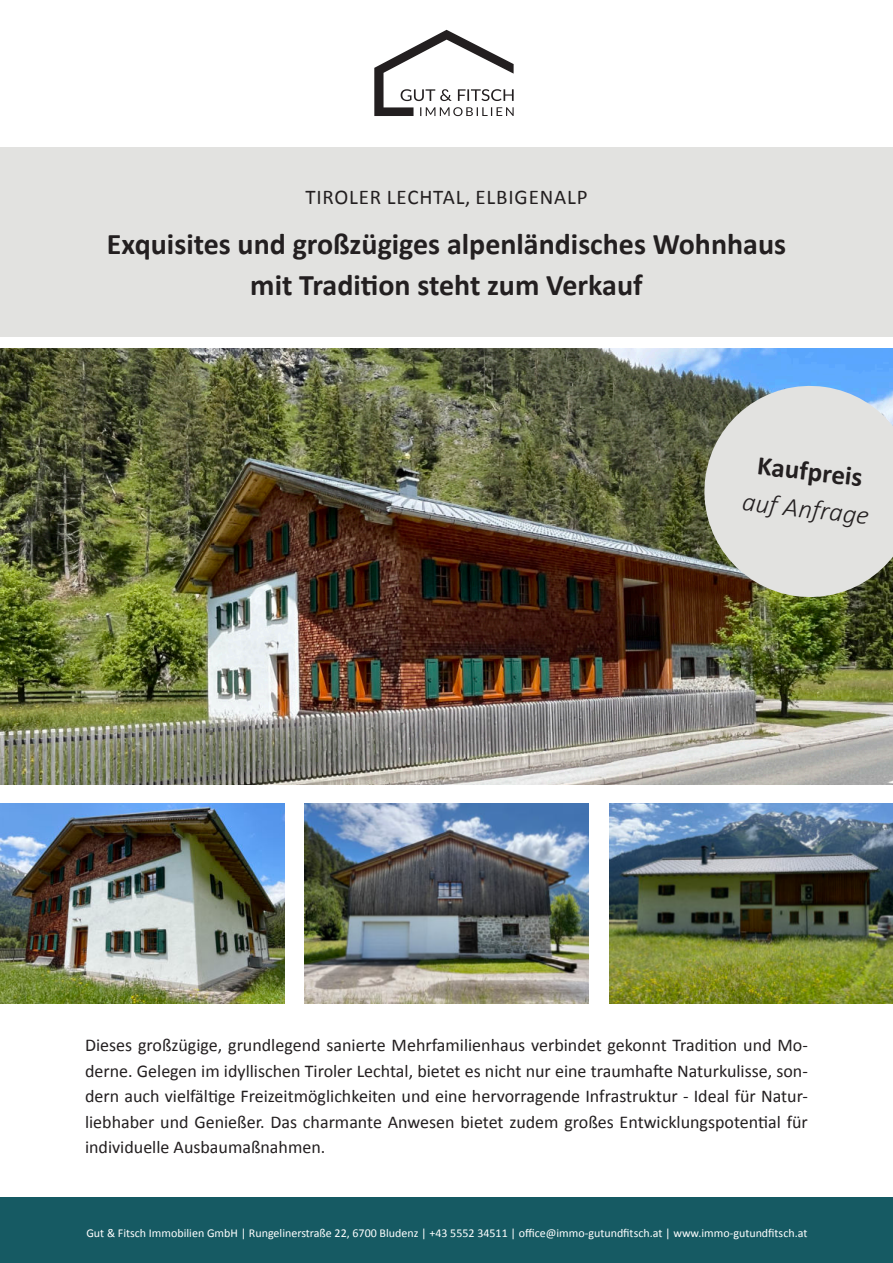
<style>
.page{position:relative;width:893px;height:1263px;background:#fff}
.page>*{position:absolute;margin:0;border:0;box-sizing:border-box;transform-origin:0 0}
.t1{font:700 30px/40.5px "Calibri";color:#231f20;text-align:center}
.t2{font:italic 300 27px "Calibri";color:#231f20}
.t3{font:700 27px "Calibri";color:#231f20}
.t4{font:21px "Calibri";letter-spacing:.04em;color:#231f20}
.t5{font:18px/25.5px "Calibri";color:#231f20;text-align:justify}
.t6{font:12px "Calibri";color:#fff}
</style>
<div class="page">
<div style="left:0;top:147px;width:893px;height:189px;background:#e2e2e0"></div>
<svg style="left:374px;top:30px;width:140px;height:86px"></svg>
<img style="left:0;top:349px;width:893px;height:435px">
<img style="left:1px;top:804px;width:283px;height:199px">
<img style="left:305px;top:804px;width:284px;height:199px">
<img style="left:609px;top:804px;width:284px;height:199px">
<svg style="left:697px;top:379px;width:196px;height:225px;background:#bfc2be"></svg>
<div style="left:0;top:1197px;width:893px;height:66px;background:#165a63"></div>
<p class="t4" style="left:305px;top:189px;width:284px">TIROLER LECHTAL, ELBIGENALP</p>
<h1 class="t1" style="left:107px;top:226px;width:681px">Exquisites und großzügiges alpenländisches Wohnhaus mit Tradi琀椀on steht zum Verkauf</h1>
<h2 class="t3" style="left:760px;top:446px;width:107px;rotate:7deg">Kaufpreis</h2>
<h2 class="t2" style="left:744px;top:491px;width:129px;rotate:7deg">auf Anfrage</h2>
<p class="t5" style="left:85px;top:1032px;width:724px">Dieses großzügige, grundlegend sanierte Mehrfamilienhaus verbindet gekonnt Tradi琀椀on und Mo&shy;derne. Gelegen im idyllischen Tiroler Lechtal, bietet es nicht nur eine traumha昀琀e Naturkulisse, son&shy;dern auch vielfäl琀椀ge Freizeitmöglichkeiten und eine hervorragende Infrastruktur - Ideal für Natur&shy;liebhaber und Genießer. Das charmante Anwesen bietet zudem großes Entwicklungspoten琀椀al für individuelle Ausbaumaßnahmen.</p>
<p class="t6" style="left:86px;top:1225px;width:722px">Gut &amp; Fitsch Immobilien GmbH | Rungelinerstraße 22, 6700 Bludenz | +43 5552 34511 | o昀케ce@immo-gutund昀椀tsch.at | www.immo-gutund昀椀tsch.at</p>
</div>
